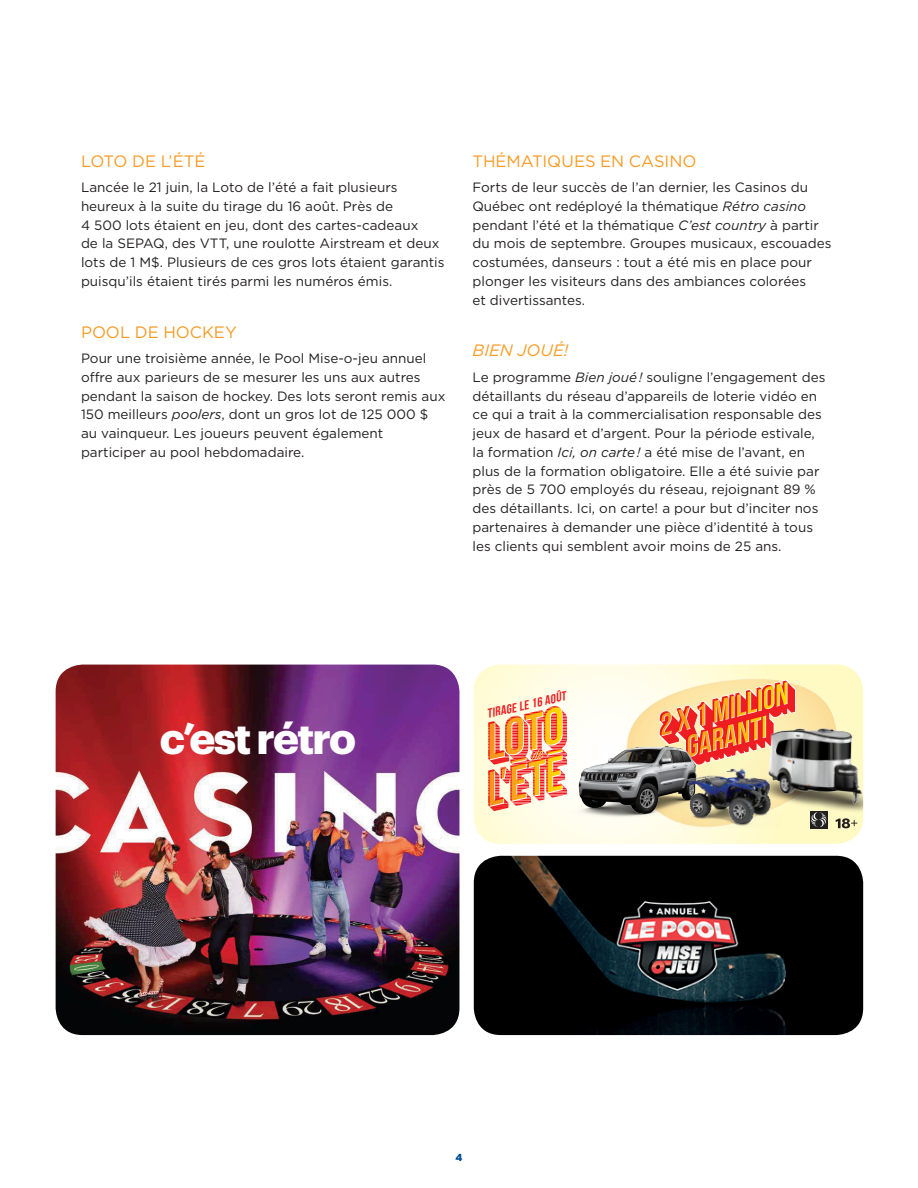
<style>
.page{position:relative;width:918px;height:1188px;background:#fff}
.page>*{position:absolute;margin:0;border:0;box-sizing:border-box;transform-origin:0 0}
.t1{font:700 43.35px "Graphik";letter-spacing:-.04em;color:#fff}
.t2{font:16.5px "Gotham HTF";color:#f89b24}
.t3{font:16.5px "Gotham HTF";letter-spacing:-.03em;color:#f89b24}
.t4{font:italic 16.5px "Gotham HTF";letter-spacing:.005em;color:#f89b24}
.t5{font:13.5px/18.8px "Gotham HTF";color:#231f20}
.t6{font:italic 700 12.75px "Bebas Neue";color:#ee1d23;scale:1.05 1}
.t7{font:10.5px "Neutraface 2 Display Titling";color:#014990}
.s1{font-style:italic}
</style>
<div class="page">
<img style="left:56px;top:665px;width:403px;height:370px">
<img style="left:474px;top:856px;width:389px;height:179px">
<img style="left:579px;top:665px;width:284px;height:179px">
<svg style="left:488px;top:706px;width:79px;height:105px;background:#f8a875"></svg>
<svg style="left:659px;top:680px;width:137px;height:80px;background:#f69364"></svg>
<img style="left:743px;top:724px;width:120px;height:94px">
<img style="left:569px;top:741px;width:134px;height:81px">
<img style="left:679px;top:760px;width:102px;height:70px">
<svg style="left:836px;top:818px;width:21px;height:10px"></svg>
<div style="left:810px;top:811px;width:17px;height:17px;background:#231f20"></div>
<svg style="left:809px;top:812px;width:19px;height:16px"></svg>
<p class="t3" style="left:81px;top:152px;width:126px">LOTO DE L’ÉTÉ</p>
<p class="t5" style="left:81px;top:178px;width:365px">Lancée le 21 juin, la Loto de l’été a fait plusieurs heureux à la suite du tirage du 16 août. Près de<br>4 500 lots étaient en jeu, dont des cartes-cadeaux<br>de la SEPAQ, des VTT, une roulotte Airstream et deux lots de 1 M$. Plusieurs de ces gros lots étaient garantis puisqu’ils étaient tirés parmi les numéros émis.</p>
<p class="t2" style="left:81px;top:323px;width:158px">POOL DE HOCKEY</p>
<p class="t5" style="left:81px;top:349px;width:366px">Pour une troisième année, le Pool Mise-o-jeu annuel offre aux parieurs de se mesurer les uns aux autres pendant la saison de hockey. Des lots seront remis aux 150 meilleurs <span class="s1">poolers</span>, dont un gros lot de 125 000 $ au vainqueur. Les joueurs peuvent également participer au pool hebdomadaire.</p>
<p class="t2" style="left:472px;top:152px;width:225px">THÉMATIQUES EN CASINO</p>
<p class="t5" style="left:472px;top:178px;width:360px">Forts de leur succès de l’an dernier, les Casinos du Québec ont redéployé la thématique <span class="s1">Rétro casino </span>pendant l’été et la thématique <span class="s1">C’est country</span> à partir du mois de septembre. Groupes musicaux, escouades costumées, danseurs : tout a été mis en place pour plonger les visiteurs dans des ambiances colorées<br>et divertissantes.</p>
<p class="t4" style="left:472px;top:341px;width:97px">BIEN JOUÉ!</p>
<p class="t5" style="left:472px;top:368px;width:354px">Le programme <span class="s1">Bien joué!</span> souligne l’engagement des détaillants du réseau d’appareils de loterie vidéo en ce qui a trait à la commercialisation responsable des jeux de hasard et d’argent. Pour la période estivale, la formation <span class="s1">Ici, on carte!</span> a été mise de l’avant, en plus de la formation obligatoire. Elle a été suivie par près de 5 700 employés du réseau, rejoignant 89 % des détaillants. Ici, on carte! a pour but d’inciter nos partenaires à demander une pièce d’identité à tous les clients qui semblent avoir moins de 25 ans.</p>
<h1 class="t1" style="left:160px;top:704px;width:198px">c’est rétro</h1>
<p class="t6" style="left:485px;top:707px;width:79px;rotate:-13deg">tirage le 16 août</p>
<p class="t7" style="left:456px;top:1151px;width:8px">4</p>
</div>
